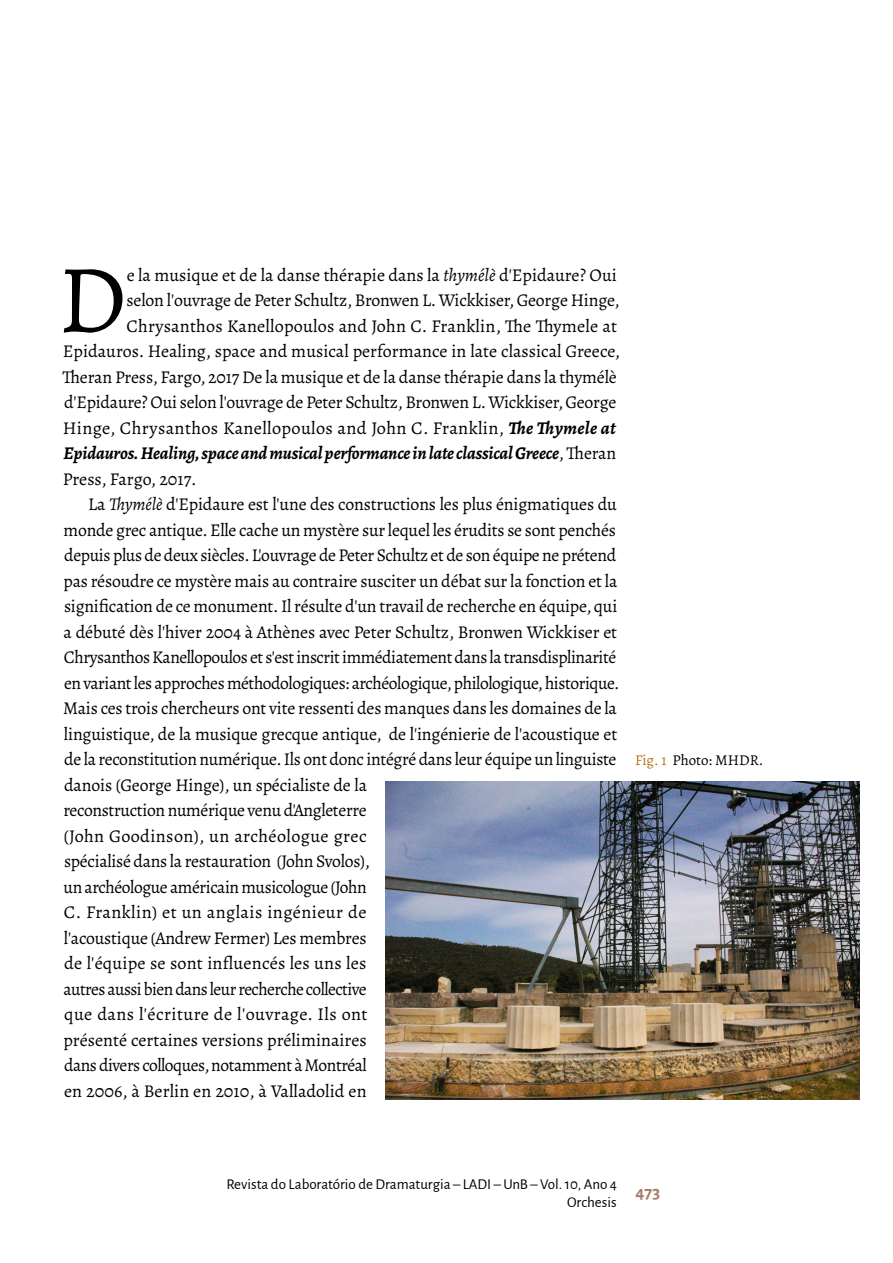
<style>
.page{position:relative;width:893px;height:1263px;background:#fff}
.page>*{position:absolute;margin:0;border:0;box-sizing:border-box;transform-origin:0 0}
.t1{font:97.05px "Alegreya";color:#000}
.t2{font:18px "Alegreya";letter-spacing:-.01em;color:#000}
.t3{font:18px "Alegreya";letter-spacing:.02em;color:#000}
.t4{font:18px "Alegreya";letter-spacing:.01em;color:#000}
.t5{font:italic 700 18px "Alegreya";letter-spacing:-.01em;color:#000}
.t6{font:18px "Alegreya";letter-spacing:-.03em;color:#000}
.t7{font:18px "Alegreya";letter-spacing:.025em;color:#000}
.t8{font:700 18px "Alegreya Sans";color:#a77d6b}
.t9{font:15px/18px "Alegreya Sans";color:#000;text-align:right}
.t10{font:15px "Alegreya";color:#000}
.s1{font-style:italic}
.s2{font-weight:700;font-style:italic}
.s3{font-weight:400;font-style:normal}
.s4{color:#b17413}
</style>
<div class="page">
<img style="left:386px;top:782px;width:473px;height:317px">
<h1 class="t1" style="left:58px;top:238px;width:70px">D</h1>
<p class="t2" style="left:127px;top:263px;width:492px">e la musique et de la danse thérapie dans la <span class="s1">thymélè</span> d'Epidaure? Oui</p>
<p class="t2" style="left:127px;top:289px;width:494px">selon l'ouvrage de Peter Schultz, Bronwen L. Wickkiser, George Hinge,</p>
<p class="t4" style="left:127px;top:314px;width:492px">Chrysanthos Kanellopoulos and John C. Franklin, The Thymele at</p>
<p class="t2" style="left:63px;top:340px;width:559px">Epidauros. Healing, space and musical performance in late classical Greece,</p>
<p class="t2" style="left:62px;top:365px;width:556px">Theran Press, Fargo, 2017 De la musique et de la danse thérapie dans la thymélè</p>
<p class="t2" style="left:64px;top:391px;width:554px">d'Epidaure? Oui selon l'ouvrage de Peter Schultz, Bronwen L. Wickkiser, George</p>
<p class="t3" style="left:63px;top:416px;width:554px">Hinge, Chrysanthos Kanellopoulos and John C. Franklin, <span class="s2">The Thymele at</span></p>
<p class="t5" style="left:63px;top:440px;width:554px">Epidauros. Healing, space and musical performance in late classical Greece<span class="s3">, Theran</span></p>
<p class="t2" style="left:63px;top:467px;width:135px">Press, Fargo, 2017.</p>
<p class="t2" style="left:88px;top:493px;width:530px">La <span class="s1">Thymélè</span> d'Epidaure est l'une des constructions les plus énigmatiques du</p>
<p class="t2" style="left:64px;top:518px;width:554px">monde grec antique. Elle cache un mystère sur lequel les érudits se sont penchés</p>
<p class="t2" style="left:64px;top:544px;width:553px">depuis plus de deux siècles. L'ouvrage de Peter Schultz et de son équipe ne prétend</p>
<p class="t2" style="left:63px;top:569px;width:555px">pas résoudre ce mystère mais au contraire susciter un débat sur la fonction et la</p>
<p class="t2" style="left:64px;top:595px;width:555px">signification de ce monument. Il résulte d'un travail de recherche en équipe, qui</p>
<p class="t2" style="left:64px;top:620px;width:555px">a débuté dès l'hiver 2004 à Athènes avec Peter Schultz, Bronwen Wickkiser et</p>
<p class="t2" style="left:64px;top:646px;width:554px">Chrysanthos Kanellopoulos et s'est inscrit immédiatement dans la transdisplinarité</p>
<p class="t2" style="left:64px;top:671px;width:557px">en variant les approches méthodologiques: archéologique, philologique, historique.</p>
<p class="t2" style="left:63px;top:697px;width:555px">Mais ces trois chercheurs ont vite ressenti des manques dans les domaines de la</p>
<p class="t2" style="left:64px;top:722px;width:555px">linguistique, de la musique grecque antique, de l'ingénierie de l'acoustique et</p>
<p class="t2" style="left:64px;top:748px;width:554px">de la reconstitution numérique. Ils ont donc intégré dans leur équipe un linguiste</p>
<p class="t2" style="left:64px;top:773px;width:304px">danois (George Hinge), un spécialiste de la</p>
<p class="t2" style="left:63px;top:799px;width:305px">reconstruction numérique venu d'Angleterre</p>
<p class="t3" style="left:64px;top:824px;width:305px">(John Goodinson), un archéologue grec</p>
<p class="t2" style="left:64px;top:850px;width:307px">spécialisé dans la restauration (John Svolos),</p>
<p class="t2" style="left:64px;top:875px;width:305px">un archéologue américain musicologue (John</p>
<p class="t7" style="left:64px;top:901px;width:304px">C. Franklin) et un anglais ingénieur de</p>
<p class="t2" style="left:64px;top:926px;width:304px">l'acoustique (Andrew Fermer) Les membres</p>
<p class="t4" style="left:64px;top:952px;width:304px">de l'équipe se sont influencés les uns les</p>
<p class="t6" style="left:64px;top:977px;width:304px">autres aussi bien dans leur recherche collective</p>
<p class="t3" style="left:64px;top:1003px;width:305px">que dans l'écriture de l'ouvrage. Ils ont</p>
<p class="t2" style="left:63px;top:1028px;width:305px">présenté certaines versions préliminaires</p>
<p class="t2" style="left:64px;top:1054px;width:304px">dans divers colloques, notamment à Montréal</p>
<p class="t2" style="left:64px;top:1079px;width:304px">en 2006, à Berlin en 2010, à Valladolid en</p>
<p class="t10" style="left:635px;top:751px;width:130px"><span class="s4">Fig. 1</span> Photo: MHDR.</p>
<p class="t9" style="left:226px;top:1174px;width:392px">Revista do Laboratório de Dramaturgia – LADI – UnB – Vol. 10, Ano 4<br>Orchesis</p>
<p class="t8" style="left:635px;top:1178px;width:26px">473</p>
</div>
